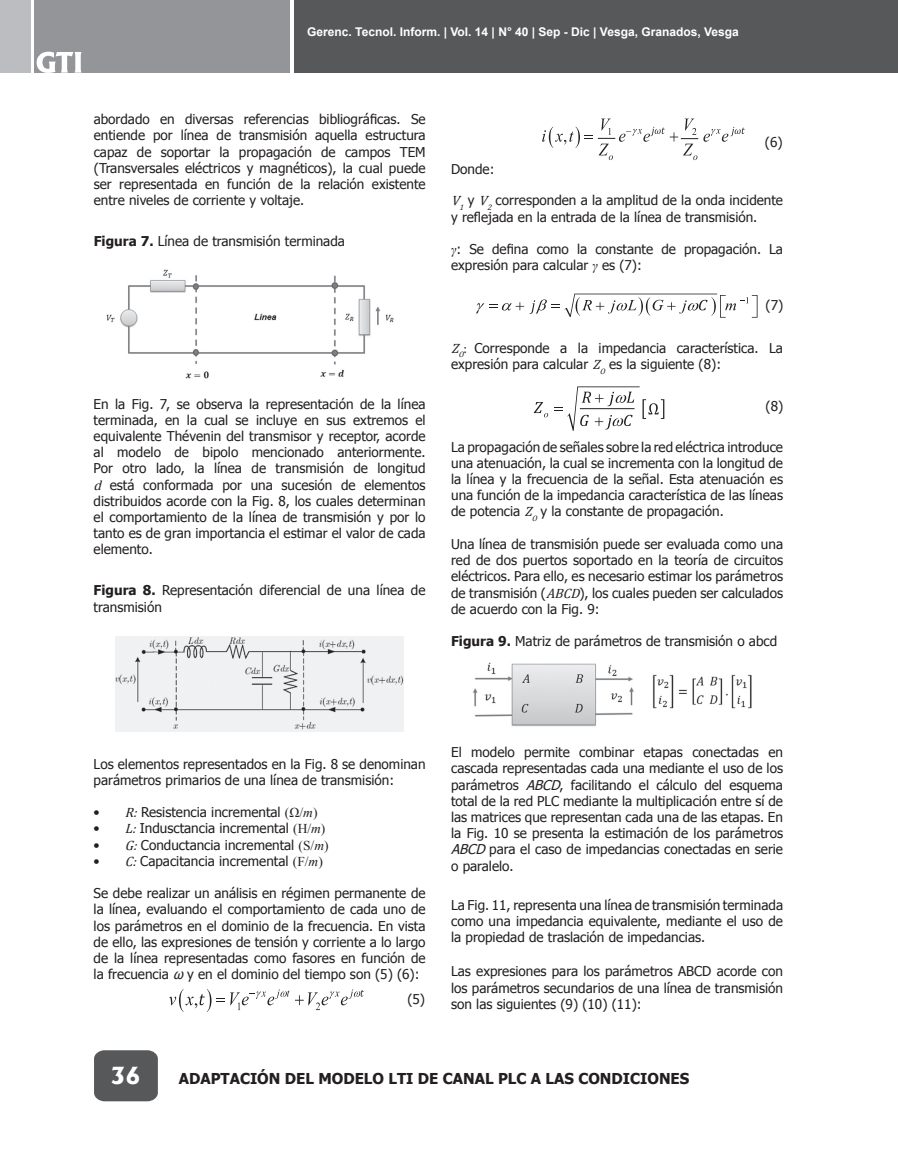
<style>
.page{position:relative;width:898px;height:1166px;background:#fff}
.page>*{position:absolute;margin:0;border:0;box-sizing:border-box;transform-origin:0 0}
.t1{font:800 22.5px "Albertus";color:#fff}
.t2{font:700 15px "Tahoma";color:#231f20}
.t3{font:13.5px/16.2px "Tahoma";color:#231f20;text-align:justify}
.t4{font:700 12px "Arial";color:#fff}
.s1{font-weight:700}
.s2{font-family:"Cambria Math";font-style:italic}
.s3{font-family:"Times New Roman";font-style:italic}
.s4{font-family:"Cambria Math"}
.s5{font-family:"Times New Roman"}
.s6{font-style:italic}
</style>
<div class="page">
<div style="left:890px;top:0;width:7px;height:73px;background:#57585a"></div>
<div style="left:293px;top:0;width:596px;height:73px;background:#57585a"></div>
<div style="left:34px;top:0;width:255px;height:73px;background:#939598"></div>
<div style="left:0;top:0;width:30px;height:73px;background:#bcbdc0"></div>
<div style="left:94px;top:1050px;width:64px;height:50px;background:#57585a"></div>
<svg style="left:37px;top:52px;width:44px;height:21px"></svg>
<img style="left:106px;top:269px;width:288px;height:110px">
<img style="left:116px;top:636px;width:287px;height:95px">
<img style="left:473px;top:662px;width:279px;height:65px">
<svg style="left:476px;top:293px;width:281px;height:24px"></svg>
<svg style="left:295px;top:989px;width:69px;height:20px"></svg>
<svg style="left:169px;top:989px;width:120px;height:22px"></svg>
<svg style="left:533px;top:402px;width:15px;height:15px"></svg>
<svg style="left:554px;top:386px;width:110px;height:45px"></svg>
<hr style="left:579px;top:408px;width:55px;height:1px;background:#231f20">
<svg style="left:542px;top:119px;width:202px;height:41px"></svg>
<p class="t4" style="left:307px;top:24px;width:433px">Gerenc. Tecnol. Inform. | Vol. 14 | N° 40 | Sep - Dic | Vesga, Granados, Vesga</p>
<p class="t3" style="left:94px;top:111px;width:333px">abordado en diversas referencias bibliográficas. Se entiende por línea de transmisión aquella estructura capaz de soportar la propagación de campos TEM (Transversales eléctricos y magnéticos), la cual puede ser representada en función de la relación existente entre niveles de corriente y voltaje.</p>
<p class="t3" style="left:94px;top:232px;width:253px"><span class="s1">Figura 7.</span> Línea de transmisión terminada</p>
<p class="t3" style="left:94px;top:395px;width:333px">En la Fig. 7, se observa la representación de la línea terminada, en la cual se incluye en sus extremos el equivalente Thévenin del transmisor y receptor, acorde al modelo de bipolo mencionado anteriormente.<br>Por otro lado, la línea de transmisión de longitud <span class="s2">d</span>está conformada por una sucesión de elementos distribuidos acorde con la Fig. 8, los cuales determinan el comportamiento de la línea de transmisión y por lo tanto es de gran importancia el estimar el valor de cada elemento.</p>
<p class="t3" style="left:94px;top:581px;width:333px"><span class="s1">Figura 8.</span> Representación diferencial de una línea de transmisión</p>
<p class="t3" style="left:764px;top:133px;width:19px">(6)</p>
<p class="t3" style="left:451px;top:160px;width:45px">Donde:</p>
<p class="t3" style="left:451px;top:192px;width:333px"><span class="s2">V</span><sub>1</sub>y <span class="s2">V</span><sub>2</sub>corresponden a la amplitud de la onda incidente y reflejada en la entrada de la línea de transmisión.</p>
<p class="t3" style="left:451px;top:240px;width:333px"><span class="s3">γ</span>: Se defina como la constante de propagación. La expresión para calcular <span class="s3">γ</span> es (7):</p>
<p class="t3" style="left:765px;top:296px;width:19px">(7)</p>
<p class="t3" style="left:451px;top:339px;width:333px"><span class="s2">Z</span><sub>O</sub><span class="s4">:</span> Corresponde a la impedancia característica. La expresión para calcular <span class="s2">Z</span><sub>O</sub>es la siguiente (8):</p>
<p class="t3" style="left:765px;top:397px;width:19px">(8)</p>
<p class="t3" style="left:451px;top:438px;width:333px">La propagación de señales sobre la red eléctrica introduce una atenuación, la cual se incrementa con la longitud de la línea y la frecuencia de la señal. Esta atenuación es una función de la impedancia característica de las líneas de potencia <span class="s2">Z</span><sub>O</sub>y la constante de propagación.</p>
<p class="t3" style="left:451px;top:535px;width:333px">Una línea de transmisión puede ser evaluada como una red de dos puertos soportado en la teoría de circuitos eléctricos. Para ello, es necesario estimar los parámetros de transmisión (<span class="s2">ABCD</span>), los cuales pueden ser calculados de acuerdo con la Fig. 9:</p>
<p class="t3" style="left:451px;top:632px;width:327px"><span class="s1">Figura 9.</span> Matriz de parámetros de transmisión o abcd</p>
<p class="t3" style="left:94px;top:754px;width:333px">Los elementos representados en la Fig. 8 se denominan parámetros primarios de una línea de transmisión:</p>
<p class="t3" style="left:94px;top:803px;width:225px">• <span class="s2">R:</span>Resistencia incremental <span class="s5">(Ω/</span><span class="s3">m</span><span class="s5">)</span></p>
<p class="t3" style="left:94px;top:819px;width:233px">• <span class="s2">L:</span>Indusctancia incremental <span class="s5">(H/</span><span class="s3">m</span><span class="s5">)</span></p>
<p class="t3" style="left:94px;top:835px;width:236px">• <span class="s2">G:</span>Conductancia incremental <span class="s5">(S/</span><span class="s3">m</span><span class="s5">)</span></p>
<p class="t3" style="left:94px;top:851px;width:231px">• <span class="s2">C:</span>Capacitancia incremental <span class="s5">(F/</span><span class="s3">m</span><span class="s5">)</span></p>
<p class="t3" style="left:94px;top:884px;width:333px">Se debe realizar un análisis en régimen permanente de la línea, evaluando el comportamiento de cada uno de los parámetros en el dominio de la frecuencia. En vista de ello, las expresiones de tensión y corriente a lo largo de la línea representadas como fasores en función de la frecuencia <span class="s6">ω</span> y en el dominio del tiempo son (5) (6):</p>
<p class="t3" style="left:407px;top:990px;width:19px">(5)</p>
<p class="t3" style="left:451px;top:743px;width:333px">El modelo permite combinar etapas conectadas en cascada representadas cada una mediante el uso de los parámetros <span class="s6">ABCD</span>, facilitando el cálculo del esquema total de la red PLC mediante la multiplicación entre sí de las matrices que representan cada una de las etapas. En la Fig. 10 se presenta la estimación de los parámetros <span class="s6">ABCD</span> para el caso de impedancias conectadas en serie o paralelo.</p>
<p class="t3" style="left:451px;top:895px;width:333px">La Fig. 11, representa una línea de transmisión terminada como una impedancia equivalente, mediante el uso de la propiedad de traslación de impedancias.</p>
<p class="t3" style="left:451px;top:962px;width:333px">Las expresiones para los parámetros ABCD acorde con los parámetros secundarios de una línea de transmisión son las siguientes (9) (10) (11):</p>
<h1 class="t1" style="left:110px;top:1061px;width:31px">36</h1>
<p class="t2" style="left:179px;top:1067px;width:512px">ADAPTACIÓN DEL MODELO LTI DE CANAL PLC A LAS CONDICIONES</p>
</div>
